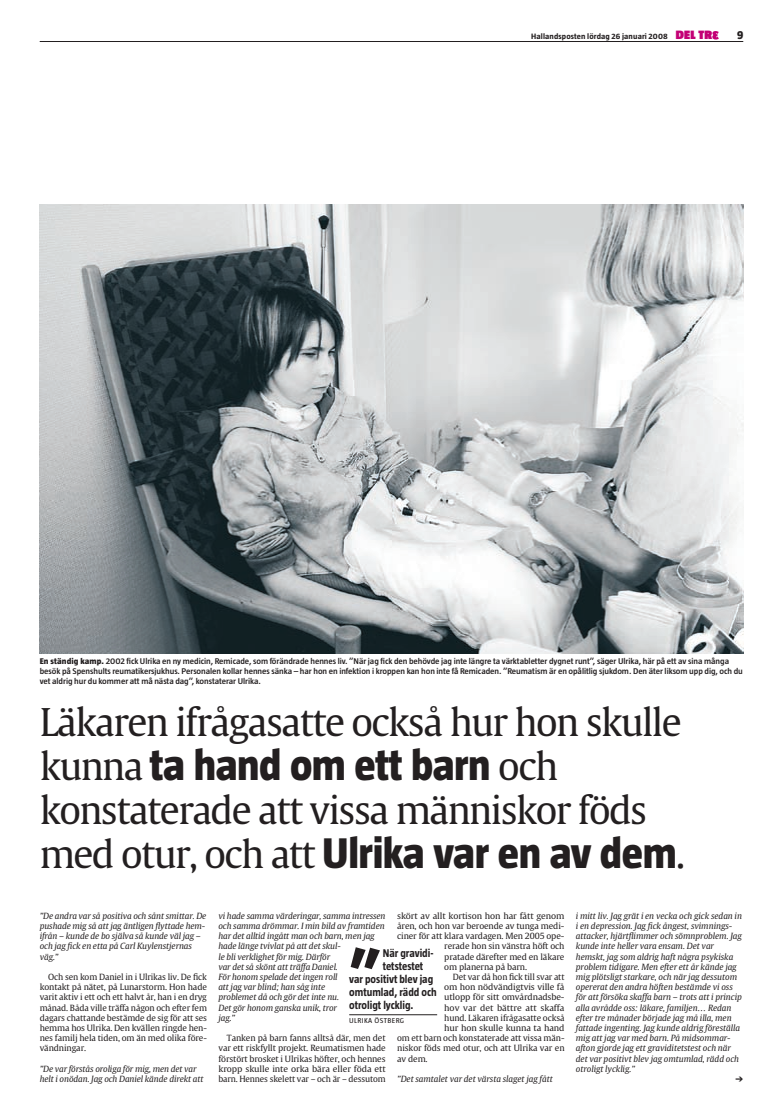
<style>
.page{position:relative;width:783px;height:1117px;background:#fff}
.page>*{position:absolute;margin:0;border:0;box-sizing:border-box;transform-origin:0 0}
.t1{font:800 44px "Taz";letter-spacing:-.01em;color:#231f20}
.t2{font:38px "Gulliver";letter-spacing:-.04em;color:#231f20}
.t3{font:700 11.5px "Taz";color:#231f20;scale:.96 1}
.t4{font:italic 8.5px/10.2px "Gulliver";letter-spacing:-.01em;color:#231f20}
.t5{font:8.5px/10.2px "Gulliver";letter-spacing:-.015em;color:#231f20;text-align:justify}
.t6{font:600 8.5px/10.2px "Taz";letter-spacing:-.005em;color:#231f20;scale:1.08 1}
.t7{font:8.5px "Gulliver";letter-spacing:-.015em;color:#231f20;scale:1.05 1}
.t8{font:8.5px "Gulliver";letter-spacing:-.015em;color:#231f20;scale:1.04 1}
.t9{font:700 8px "Taz";letter-spacing:.015em;color:#231f20;scale:1.08 1}
.t10{font:7.2px "Taz";letter-spacing:.05em;color:#231f20;scale:1.08 1}
.s1{font-weight:900;font-size:12.4px;color:#c30175}
.s2{font-weight:800}
.s3{font-family:"Gulliver";font-weight:400;font-size:38px}
</style>
<div class="page">
<svg style="left:712px;top:31px;width:6px;height:9px"></svg>
<hr style="left:40px;top:41px;width:703px;height:1px;background:#231f20">
<hr style="left:349px;top:1014px;width:88px;height:1px;background:#231f20">
<svg style="left:350px;top:947px;width:30px;height:22px"></svg>
<img style="left:40px;top:205px;width:703px;height:448px">
<p class="t9" style="left:531px;top:32px;width:169px">Hallandsposten lördag 26 januari 2008 <span class="s1">DEL TR</span></p>
<p class="t6" style="left:40px;top:655px;width:652px"><span class="s2">En ständig kamp.</span> 2002 fick Ulrika en ny medicin, Remicade, som förändrade hennes liv. ”När jag fick den behövde jag inte längre ta värktabletter dygnet runt”, säger Ulrika, här på ett av sina många besök på Spenshults reumatikersjukhus. Personalen kollar hennes sänka – har hon en infektion i kroppen kan hon inte få Remicaden. ”Reumatism är en opålitlig sjukdom. Den äter liksom upp dig, och du vet aldrig hur du kommer att må nästa dag”, konstaterar Ulrika.</p>
<h2 class="t2" style="left:40px;top:698px;width:643px">Läkaren ifrågasatte också hur hon skulle</h2>
<h1 class="t1" style="left:40px;top:741px;width:519px"><span class="s3">kunna</span> ta hand om ett barn <span class="s3">och</span></h1>
<h2 class="t2" style="left:40px;top:786px;width:608px">konstaterade att vissa människor föds</h2>
<h1 class="t1" style="left:40px;top:829px;width:647px"><span class="s3">med otur, och att</span> Ulrika var en av dem<span class="s3">.</span></h1>
<p class="t4" style="left:40px;top:910px;width:168px">”De andra var så positiva och sånt smittar. De pushade mig så att jag äntligen flyttade hem&shy;ifrån – kunde de bo själva så kunde väl jag – och jag fick en etta på Carl Kuylenstjernas väg.”</p>
<p class="t5" style="left:40px;top:972px;width:169px;text-indent:9px">Och sen kom Daniel in i Ulrikas liv. De fick kontakt på nätet, på Lunarstorm. Hon hade varit aktiv i ett och ett halvt år, han i en dryg månad. Båda ville träffa någon och efter fem dagars chattande bestämde de sig för att ses hemma hos Ulrika. Den kvällen ringde hen&shy;nes familj hela tiden, om än med olika före&shy;vändningar.</p>
<p class="t4" style="left:40px;top:1063px;width:165px">”De var förstås oroliga för mig, men det var helt i onödan. Jag och Daniel kände direkt att</p>
<p class="t4" style="left:218px;top:910px;width:169px">vi hade samma värderingar, samma intressen och samma drömmar. I min bild av framtiden har det alltid ingått man och barn, men jag hade länge tvivlat på att det skul-<br>le bli verklighet för mig. Därför<br>var det så skönt att träffa Daniel.<br>För honom spelade det ingen roll<br>att jag var blind; han såg inte<br>problemet då och gör det inte nu.<br>Det gör honom ganska unik, tror<br>jag.”</p>
<p class="t5" style="left:218px;top:1033px;width:169px;text-indent:9px">Tanken på barn fanns alltså där, men det var ett riskfyllt projekt. Reumatismen hade förstört brosket i Ulrikas höfter, och hennes kropp skulle inte orka bära eller föda ett barn. Hennes skelett var – och är – dessutom</p>
<p class="t7" style="left:397px;top:910px;width:161px">skört av allt kortison hon har fått genom</p>
<p class="t5" style="left:397px;top:921px;width:169px">åren, och hon var beroende av tunga medi-</p>
<p class="t5" style="left:397px;top:931px;width:169px">ciner för att klara vardagen. Men 2005 ope-</p>
<p class="t5" style="left:444px;top:941px;width:122px">rerade hon sin vänstra höft och</p>
<p class="t5" style="left:444px;top:951px;width:122px">pratade därefter med en läkare</p>
<p class="t5" style="left:444px;top:961px;width:84px">om planerna på barn.</p>
<p class="t5" style="left:452px;top:972px;width:113px">Det var då hon fick till svar att</p>
<p class="t8" style="left:444px;top:982px;width:117px">om hon nödvändigtvis ville få</p>
<p class="t5" style="left:444px;top:992px;width:122px">utlopp för sitt omvårdnadsbe-</p>
<p class="t7" style="left:444px;top:1002px;width:116px">hov var det bättre att skaffa</p>
<p class="t5" style="left:444px;top:1012px;width:122px">hund. Läkaren ifrågasatte också</p>
<p class="t7" style="left:444px;top:1022px;width:116px">hur hon skulle kunna ta hand</p>
<p class="t5" style="left:397px;top:1033px;width:169px">om ett barn och konstaterade att vissa män-</p>
<p class="t5" style="left:397px;top:1043px;width:169px">niskor föds med otur, och att Ulrika var en</p>
<p class="t5" style="left:397px;top:1053px;width:32px">av dem.</p>
<p class="t4" style="left:397px;top:1074px;width:157px">”Det samtalet var det värsta slaget jag fått</p>
<h3 class="t3" style="left:382px;top:947px;width:54px">När gravidi-</h3>
<h3 class="t3" style="left:382px;top:960px;width:44px">tetstestet</h3>
<h3 class="t3" style="left:349px;top:973px;width:89px">var positivt blev jag</h3>
<h3 class="t3" style="left:349px;top:986px;width:93px">omtumlad, rädd och</h3>
<h3 class="t3" style="left:349px;top:999px;width:68px">otroligt lycklig.</h3>
<p class="t10" style="left:349px;top:1016px;width:52px">ULRIKA ÖSTBERG</p>
<p class="t4" style="left:575px;top:910px;width:168px">i mitt liv. Jag grät i en vecka och gick sedan in i en depression. Jag fick ångest, svimnings&shy;attacker, hjärtflimmer och sömnproblem. Jag kunde inte heller vara ensam. Det var hemskt, jag som aldrig haft några psykiska problem tidigare. Men efter ett år kände jag mig plötsligt starkare, och när jag dessutom opererat den andra höften bestämde vi oss för att försöka skaffa barn – trots att i princip alla avrådde oss: läkare, familjen… Redan efter tre månader började jag må illa, men fattade ingenting. Jag kunde aldrig föreställa mig att jag var med barn. På midsommar&shy;afton gjorde jag ett graviditetstest och när det var positivt blev jag omtumlad, rädd och otroligt lycklig.”</p>
</div>
